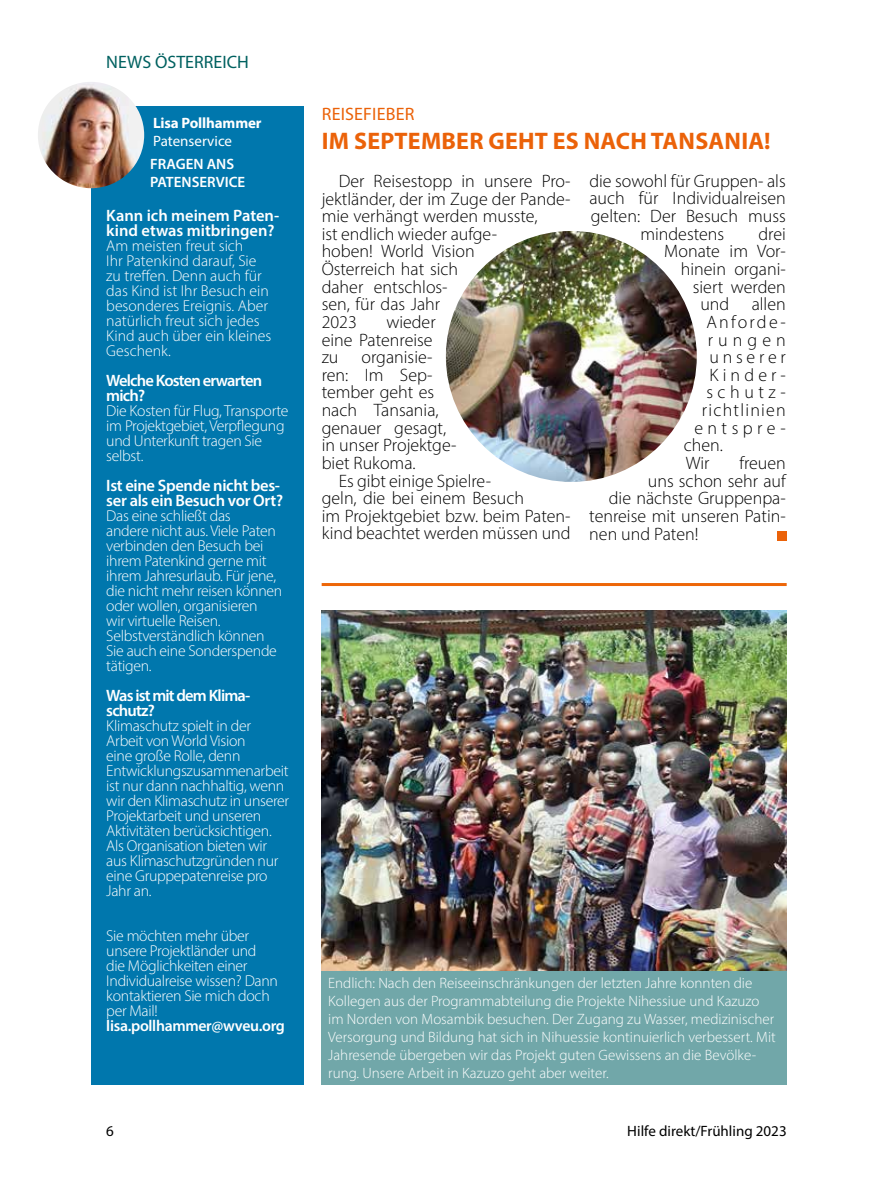
<style>
.page{position:relative;width:893px;height:1191px;background:#fff}
.page>*{position:absolute;margin:0;border:0;box-sizing:border-box;transform-origin:0 0}
.t1{font:700 24px "Myriad Pro";letter-spacing:.01em;color:#eb6209}
.t2{font:300 18px/17.5px "Myriad Pro";color:#000}
.t3{font:18px "Myriad Pro";color:#006160}
.t4{font:18px "Myriad Pro";letter-spacing:.01em;color:#eb6209}
.t5{font:300 18px "Myriad Pro";letter-spacing:.07em;color:#000}
.t6{font:300 18px "Myriad Pro";letter-spacing:.125em;color:#000}
.t7{font:300 18px "Myriad Pro";letter-spacing:.25em;color:#000}
.t8{font:300 18px "Myriad Pro";letter-spacing:.21em;color:#000}
.t9{font:600 16.5px/15px "Myriad Pro";letter-spacing:-.05em;color:#fff}
.t10{font:600 16.5px/15px "Myriad Pro";letter-spacing:-.02em;color:#fff}
.t11{font:600 16.5px/15px "Myriad Pro";color:#fff}
.t12{font:300 15.75px/15px "Myriad Pro";letter-spacing:-.02em;color:#fff}
.t13{font:300 15.75px/15px "Myriad Pro";color:#fff}
.t14{font:600 15.75px "Myriad Pro";letter-spacing:-.02em;color:#fff}
.t15{font:300 15px/18px "Myriad Pro";color:#fff}
.t16{font:15px "Myriad Pro";color:#000}
.t17{font:600 15px/18px "Myriad Pro";color:#fff}
.t18{font:700 15px "Myriad Pro";letter-spacing:-.01em;color:#fff}
.t19{font:15px "Myriad Pro";color:#fff}
</style>
<div class="page">
<div style="left:91px;top:106px;width:213px;height:978px;background:#0077ad"></div>
<img style="left:38px;top:82px;width:106px;height:106px;border-radius:53px">
<hr style="left:322px;top:583px;width:465px;height:3px;background:#ed6608">
<div style="left:777px;top:531px;width:10px;height:9px;background:#eb6209"></div>
<img style="left:322px;top:610px;width:465px;height:361px">
<div style="left:322px;top:971px;width:465px;height:113px;background:#71a7a9"></div>
<img style="left:446px;top:231px;width:251px;height:251px;border-radius:125px">
<p class="t3" style="left:106px;top:50px;width:144px">NEWS ÖSTERREICH</p>
<p class="t18" style="left:153px;top:113px;width:110px">Lisa Pollhammer</p>
<p class="t19" style="left:153px;top:131px;width:81px">Patenservice</p>
<p class="t17" style="left:150px;top:155px;width:97px">FRAGEN ANS<br>PATENSERVICE</p>
<p class="t11" style="left:106px;top:207px;width:174px">Kann ich meinem Paten&shy;kind etwas mitbringen?</p>
<p class="t13" style="left:106px;top:238px;width:167px">Am meisten freut sich<br>Ihr Patenkind darauf, Sie zu treffen. Denn auch für das Kind ist Ihr Besuch ein besonderes Ereignis. Aber natürlich freut sich jedes<br>Kind auch über ein kleines<br>Geschenk.</p>
<p class="t9" style="left:106px;top:372px;width:157px">Welche Kosten erwarten mich?</p>
<p class="t12" style="left:106px;top:403px;width:184px">Die Kosten für Flug, Transporte im Projektgebiet, Verpflegung und Unterkunft tragen Sie selbst.</p>
<p class="t10" style="left:106px;top:477px;width:178px">Ist eine Spende nicht bes&shy;ser als ein Besuch vor Ort?</p>
<p class="t12" style="left:106px;top:508px;width:178px">Das eine schließt das<br>andere nicht aus. Viele Paten verbinden den Besuch bei ihrem Patenkind gerne mit ihrem Jahresurlaub. Für jene, die nicht mehr reisen können oder wollen, organisieren<br>wir virtuelle Reisen.<br>Selbstverständlich können<br>Sie auch eine Sonderspende tätigen.</p>
<p class="t9" style="left:106px;top:687px;width:146px">Was ist mit dem Klima&shy;schutz?</p>
<p class="t12" style="left:106px;top:718px;width:184px">Klimaschutz spielt in der<br>Arbeit von World Vision<br>eine große Rolle, denn<br>Entwicklungszusammenarbeit ist nur dann nachhaltig, wenn wir den Klimaschutz in unserer<br>Projektarbeit und unseren<br>Aktivitäten berücksichtigen.<br>Als Organisation bieten wir aus Klimaschutzgründen nur eine Gruppepatenreise pro<br>Jahr an.</p>
<p class="t12" style="left:106px;top:928px;width:173px">Sie möchten mehr über unsere Projektländer und die Möglichkeiten einer<br>Individualreise wissen? Dann kontaktieren Sie mich doch per Mail!</p>
<p class="t14" style="left:106px;top:1015px;width:180px">lisa.pollhammer@wveu.org</p>
<p class="t4" style="left:322px;top:103px;width:94px">REISEFIEBER</p>
<h1 class="t1" style="left:322px;top:125px;width:450px">IM SEPTEMBER GEHT ES NACH TANSANIA!</h1>
<p class="t2" style="left:322px;top:172px;width:250px;text-indent:17px">Der Reisestopp in unsere Pro&shy;jektländer, der im Zuge der Pande&shy;mie verhängt werden musste,<br>ist endlich wieder aufge-<br>hoben! World Vision<br>Österreich hat sich<br>daher entschlos-<br>sen, für das Jahr<br>2023</p>
<p class="t2" style="left:589px;top:172px;width:198px;text-align:center">die sowohl für Gruppen- als auch für Individualreisen gelten: Der Besuch muss mindestens</p>
<p class="t2" style="left:758px;top:225px;width:29px">drei</p>
<p class="t2" style="left:664px;top:242px;width:123px">Monate im Vor-</p>
<p class="t2" style="left:681px;top:260px;width:106px">hinein organi-</p>
<p class="t2" style="left:693px;top:278px;width:95px">siert werden</p>
<p class="t2" style="left:700px;top:295px;width:87px">und allen</p>
<p class="t6" style="left:706px;top:311px;width:81px">Anforde-</p>
<p class="t2" style="left:708px;top:330px;width:79px">rungen</p>
<p class="t8" style="left:709px;top:346px;width:78px">unserer</p>
<p class="t2" style="left:709px;top:366px;width:78px">Kinder-</p>
<p class="t2" style="left:706px;top:383px;width:81px">schutz-</p>
<p class="t5" style="left:702px;top:399px;width:86px">richtlinien</p>
<p class="t7" style="left:694px;top:417px;width:93px">entspre-</p>
<p class="t2" style="left:684px;top:436px;width:41px">chen.</p>
<p class="t2" style="left:686px;top:454px;width:25px">Wir</p>
<p class="t2" style="left:739px;top:454px;width:48px">freuen</p>
<p class="t2" style="left:648px;top:471px;width:139px">uns schon sehr auf</p>
<p class="t2" style="left:609px;top:489px;width:179px">die nächste Gruppenpa-</p>
<p class="t2" style="left:589px;top:507px;width:198px">tenreise mit unseren Patin-</p>
<p class="t2" style="left:589px;top:525px;width:111px">nen und Paten!</p>
<p class="t2" style="left:322px;top:313px;width:115px;text-indent:65px">wieder eine Patenreise zu</p>
<p class="t2" style="left:322px;top:348px;width:136px;text-indent:40px">organisie&shy;ren: Im Sep&shy;tember geht es nach Tansania, genauer gesagt, in unser Projektge&shy;biet Rukoma.</p>
<p class="t2" style="left:322px;top:471px;width:250px;text-indent:17px">Es gibt einige Spielre-<br>geln, die bei einem Besuch<br>im Projektgebiet bzw. beim Paten&shy;kind beachtet werden müssen und</p>
<p class="t15" style="left:328px;top:973px;width:449px">Endlich: Nach den Reiseeinschränkungen der letzten Jahre konnten die Kollegen aus der Programmabteilung die Projekte Nihessiue und Kazuzo im Norden von Mosambik besuchen. Der Zugang zu Wasser, medizinischer Versorgung und Bildung hat sich in Nihuessie kontinuierlich verbessert. Mit Jahresende übergeben wir das Projekt guten Gewissens an die Bevölke&shy;rung. Unsere Arbeit in Kazuzo geht aber weiter.</p>
<p class="t16" style="left:106px;top:1121px;width:9px">6</p>
<p class="t16" style="left:627px;top:1121px;width:161px">Hilfe direkt/Frühling 2023</p>
</div>
